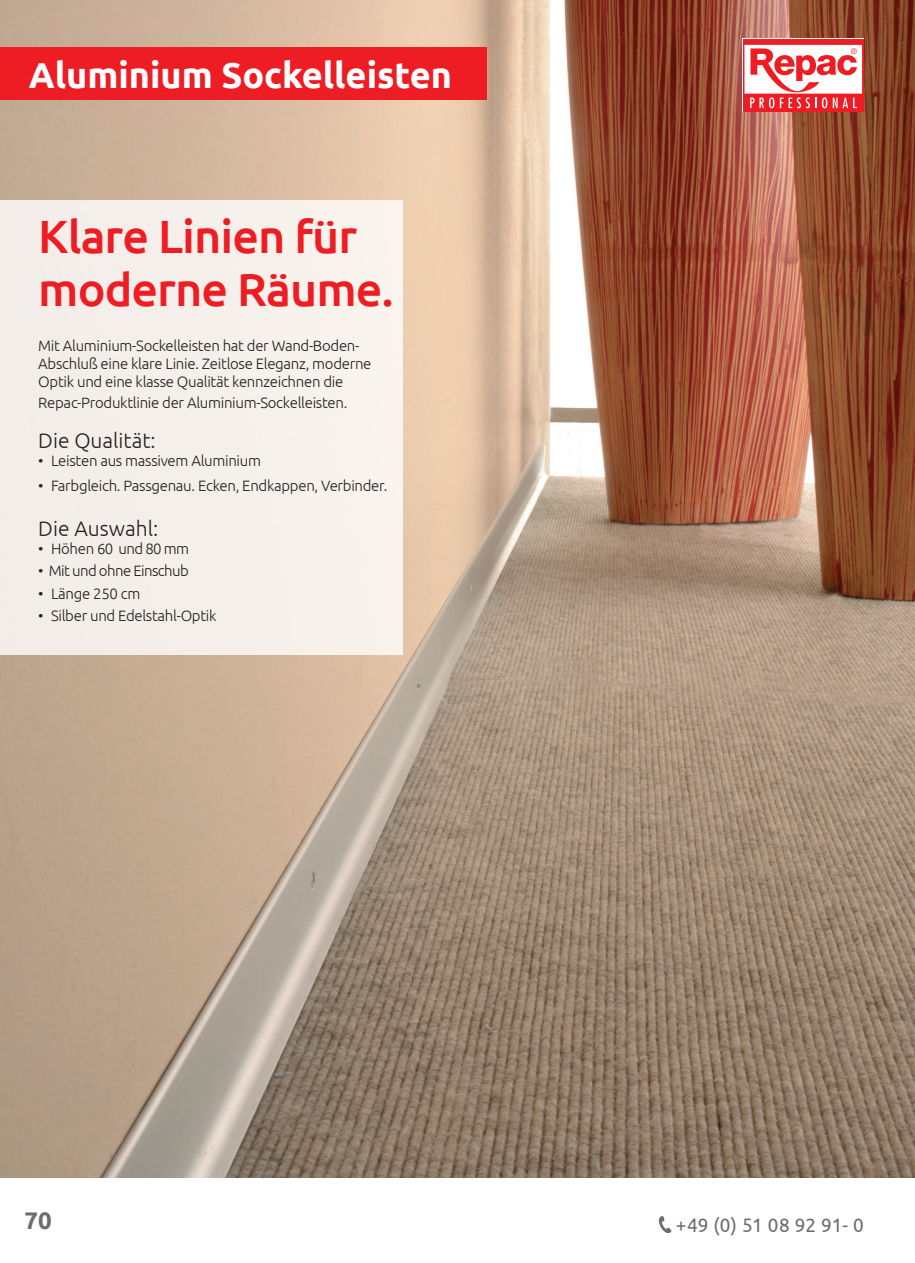
<style>
.page{position:relative;width:915px;height:1263px;background:#fff}
.page>*{position:absolute;margin:0;border:0;box-sizing:border-box;transform-origin:0 0}
.t1{font:500 46.65px/52.5px "Ubuntu";letter-spacing:-.02em;color:#ee1d23}
.t2{font:700 36px "Ubuntu";color:#fff}
.t3{font:700 24px "Ubuntu";color:#6c6d70}
.t4{font:300 21px "Ubuntu";color:#231f20}
.t5{font:19.5px "Ubuntu";letter-spacing:-.005em;color:#6c6d70}
.t6{font:300 15px "Ubuntu";letter-spacing:-.02em;color:#231f20}
.t7{font:300 15px "Ubuntu";letter-spacing:-.04em;color:#231f20}
</style>
<div class="page">
<svg style="left:658px;top:1216px;width:13px;height:17px"></svg>
<img style="left:0;top:0;width:914px;height:1178px">
<div style="left:0;top:200px;width:403px;height:455px;background:#f5f0eb"></div>
<div style="left:0;top:48px;width:486px;height:52px;background:#ee1d23"></div>
<div style="left:742px;top:38px;width:121px;height:74px;background:#fff"></div>
<svg style="left:743px;top:39px;width:120px;height:73px;background:#ee272d"></svg>
<div style="left:744px;top:45px;width:117px;height:49px;background:#fff"></div>
<svg style="left:749px;top:48px;width:107px;height:60px"></svg>
<p class="t2" style="left:29px;top:53px;width:424px">Aluminium Sockelleisten</p>
<p class="t1" style="left:38px;top:209px;width:357px">Klare Linien für moderne Räume.</p>
<p class="t6" style="left:38px;top:336px;width:322px">Mit Aluminium-Sockelleisten hat der Wand-Boden-</p>
<p class="t6" style="left:38px;top:354px;width:334px">Abschluß eine klare Linie. Zeitlose Eleganz, moderne</p>
<p class="t6" style="left:38px;top:372px;width:306px">Optik und eine klasse Qualität kennzeichnen die</p>
<p class="t6" style="left:38px;top:393px;width:310px">Repac-Produktlinie der Aluminium-Sockelleisten.</p>
<p class="t4" style="left:38px;top:428px;width:119px">Die Qualität:</p>
<p class="t6" style="left:38px;top:452px;width:224px">• Leisten aus massivem Aluminium</p>
<p class="t6" style="left:38px;top:477px;width:350px">• Farbgleich. Passgenau. Ecken, Endkappen, Verbinder.</p>
<p class="t4" style="left:38px;top:516px;width:121px">Die Auswahl:</p>
<p class="t7" style="left:38px;top:540px;width:152px">• Höhen 60 und 80 mm</p>
<p class="t7" style="left:38px;top:562px;width:152px">• Mit und ohne Einschub</p>
<p class="t6" style="left:38px;top:584px;width:104px">• Länge 250 cm</p>
<p class="t6" style="left:38px;top:607px;width:180px">• Silber und Edelstahl-Optik</p>
<h3 class="t3" style="left:25px;top:1205px;width:29px">70</h3>
<h3 class="t5" style="left:675px;top:1213px;width:189px">+49 (0) 51 08 92 91- 0</h3>
</div>
